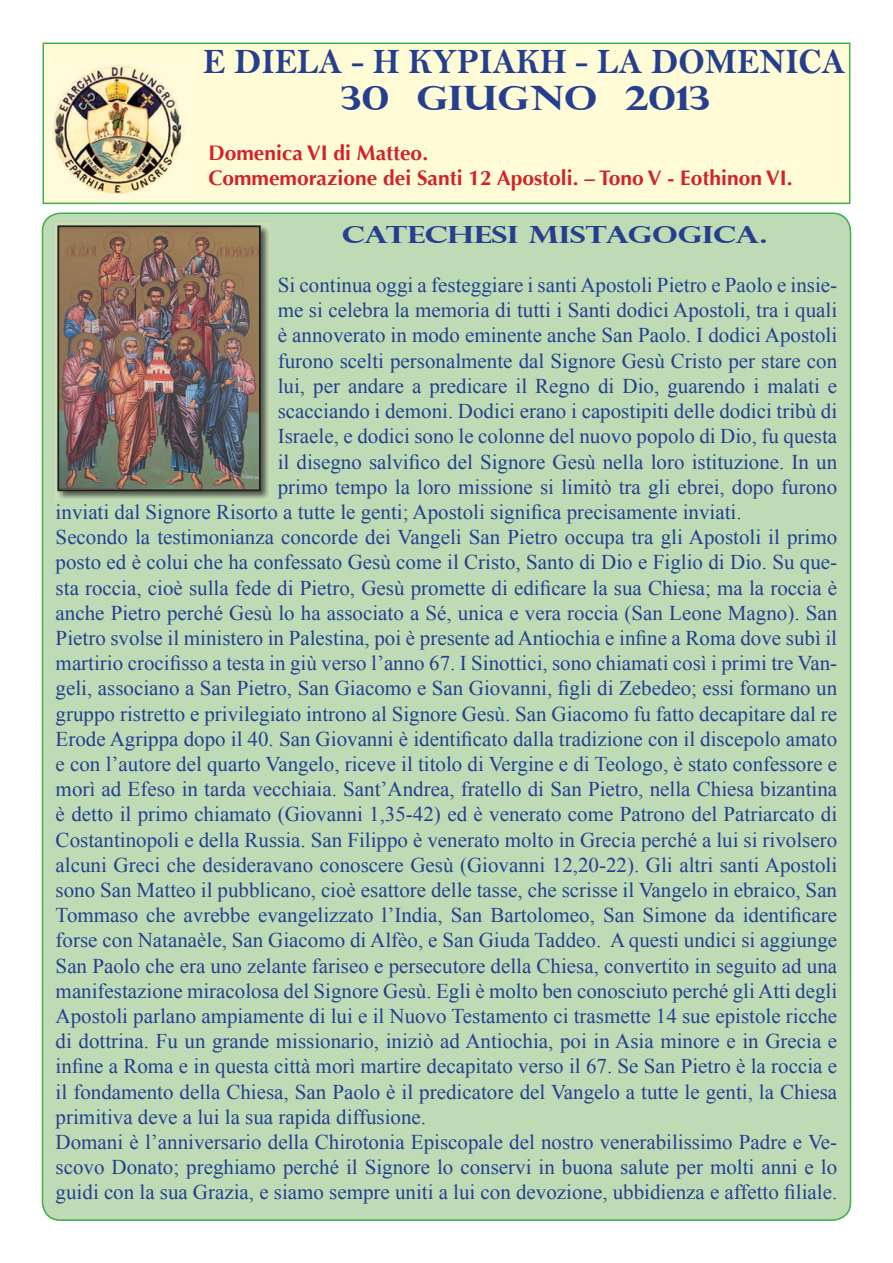
<style>
.page{position:relative;width:893px;height:1263px;background:#fff}
.page>*{position:absolute;margin:0;border:0;box-sizing:border-box;transform-origin:0 0}
.t1{font:36px "Bell MT Bold";color:#253f8e;scale:.95 1}
.t2{font:700 33.6px "Perpetua Titling";color:#253f8e;scale:1.2 1}
.t3{font:700 23.7px "Perpetua Titling";letter-spacing:-.01em;color:#253f8e;scale:1.32 1}
.t4{font:21px "Times New Roman";color:#253f8e}
.t5{font:700 21px/25.2px "Optima";color:#d1232a}
</style>
<div class="page">
<div style="left:43px;top:213px;width:807px;height:1007px;background:#bedbb6;border-radius:18px"></div>
<div style="left:43px;top:43px;width:807px;height:160px;background:#fffbd6"></div>
<div style="left:43px;top:43px;width:807px;height:161px;border:2px solid #40ae49"></div>
<img style="left:53px;top:61px;width:131px;height:136px">
<img style="left:56px;top:224px;width:215px;height:277px">
<img style="left:60px;top:228px;width:198px;height:260px">
<div style="left:57px;top:225px;width:204px;height:266px;border:2px solid #231f20"></div>
<h1 class="t1" style="left:203px;top:40px;width:677px">E DIELA - H KYPIAKH - LA DOMENICA</h1>
<h2 class="t2" style="left:341px;top:77px;width:309px">30 GIUGNO 2013</h2>
<p class="t5" style="left:208px;top:141px;width:586px">Domenica VI di Matteo.<br>Commemorazione dei Santi 12 Apostoli. – Tono V - Eothinon VI.</p>
<p class="t3" style="left:342px;top:220px;width:324px">CATECHESI MISTAGOGICA.</p>
<p class="t4" style="left:278px;top:271px;width:561px">Si continua oggi a festeggiare i santi Apostoli Pietro e Paolo e insie-</p>
<p class="t4" style="left:278px;top:296px;width:561px">me si celebra la memoria di tutti i Santi dodici Apostoli, tra i quali</p>
<p class="t4" style="left:278px;top:321px;width:561px">è annoverato in modo eminente anche San Paolo. I dodici Apostoli</p>
<p class="t4" style="left:278px;top:346px;width:561px">furono scelti personalmente dal Signore Gesù Cristo per stare con</p>
<p class="t4" style="left:278px;top:372px;width:561px">lui, per andare a predicare il Regno di Dio, guarendo i malati e</p>
<p class="t4" style="left:278px;top:397px;width:561px">scacciando i demoni. Dodici erano i capostipiti delle dodici tribù di</p>
<p class="t4" style="left:278px;top:422px;width:561px">Israele, e dodici sono le colonne del nuovo popolo di Dio, fu questa</p>
<p class="t4" style="left:278px;top:447px;width:561px">il disegno salvifico del Signore Gesù nella loro istituzione. In un</p>
<p class="t4" style="left:278px;top:472px;width:561px">primo tempo la loro missione si limitò tra gli ebrei, dopo furono</p>
<p class="t4" style="left:56px;top:498px;width:687px">inviati dal Signore Risorto a tutte le genti; Apostoli significa precisamente inviati.</p>
<p class="t4" style="left:56px;top:523px;width:783px">Secondo la testimonianza concorde dei Vangeli San Pietro occupa tra gli Apostoli il primo</p>
<p class="t4" style="left:56px;top:548px;width:783px">posto ed è colui che ha confessato Gesù come il Cristo, Santo di Dio e Figlio di Dio. Su que-</p>
<p class="t4" style="left:56px;top:573px;width:783px">sta roccia, cioè sulla fede di Pietro, Gesù promette di edificare la sua Chiesa; ma la roccia è</p>
<p class="t4" style="left:56px;top:598px;width:783px">anche Pietro perché Gesù lo ha associato a Sé, unica e vera roccia (San Leone Magno). San</p>
<p class="t4" style="left:56px;top:624px;width:783px">Pietro svolse il ministero in Palestina, poi è presente ad Antiochia e infine a Roma dove subì il</p>
<p class="t4" style="left:56px;top:649px;width:783px">martirio crocifisso a testa in giù verso l’anno 67. I Sinottici, sono chiamati così i primi tre Van-</p>
<p class="t4" style="left:56px;top:674px;width:783px">geli, associano a San Pietro, San Giacomo e San Giovanni, figli di Zebedeo; essi formano un</p>
<p class="t4" style="left:56px;top:699px;width:783px">gruppo ristretto e privilegiato introno al Signore Gesù. San Giacomo fu fatto decapitare dal re</p>
<p class="t4" style="left:56px;top:724px;width:783px">Erode Agrippa dopo il 40. San Giovanni è identificato dalla tradizione con il discepolo amato</p>
<p class="t4" style="left:56px;top:750px;width:783px">e con l’autore del quarto Vangelo, riceve il titolo di Vergine e di Teologo, è stato confessore e</p>
<p class="t4" style="left:56px;top:775px;width:783px">morì ad Efeso in tarda vecchiaia. Sant’Andrea, fratello di San Pietro, nella Chiesa bizantina</p>
<p class="t4" style="left:56px;top:800px;width:783px">è detto il primo chiamato (Giovanni 1,35-42) ed è venerato come Patrono del Patriarcato di</p>
<p class="t4" style="left:56px;top:825px;width:783px">Costantinopoli e della Russia. San Filippo è venerato molto in Grecia perché a lui si rivolsero</p>
<p class="t4" style="left:56px;top:850px;width:783px">alcuni Greci che desideravano conoscere Gesù (Giovanni 12,20-22). Gli altri santi Apostoli</p>
<p class="t4" style="left:56px;top:876px;width:783px">sono San Matteo il pubblicano, cioè esattore delle tasse, che scrisse il Vangelo in ebraico, San</p>
<p class="t4" style="left:56px;top:901px;width:783px">Tommaso che avrebbe evangelizzato l’India, San Bartolomeo, San Simone da identificare</p>
<p class="t4" style="left:56px;top:926px;width:783px">forse con Natanaèle, San Giacomo di Alfèo, e San Giuda Taddeo. A questi undici si aggiunge</p>
<p class="t4" style="left:56px;top:951px;width:783px">San Paolo che era uno zelante fariseo e persecutore della Chiesa, convertito in seguito ad una</p>
<p class="t4" style="left:56px;top:976px;width:783px">manifestazione miracolosa del Signore Gesù. Egli è molto ben conosciuto perché gli Atti degli</p>
<p class="t4" style="left:56px;top:1002px;width:783px">Apostoli parlano ampiamente di lui e il Nuovo Testamento ci trasmette 14 sue epistole ricche</p>
<p class="t4" style="left:56px;top:1027px;width:783px">di dottrina. Fu un grande missionario, iniziò ad Antiochia, poi in Asia minore e in Grecia e</p>
<p class="t4" style="left:56px;top:1052px;width:783px">infine a Roma e in questa città morì martire decapitato verso il 67. Se San Pietro è la roccia e</p>
<p class="t4" style="left:56px;top:1077px;width:783px">il fondamento della Chiesa, San Paolo è il predicatore del Vangelo a tutte le genti, la Chiesa</p>
<p class="t4" style="left:56px;top:1102px;width:372px">primitiva deve a lui la sua rapida diffusione.</p>
<p class="t4" style="left:56px;top:1128px;width:783px">Domani è l’anniversario della Chirotonia Episcopale del nostro venerabilissimo Padre e Ve-</p>
<p class="t4" style="left:56px;top:1153px;width:783px">scovo Donato; preghiamo perché il Signore lo conservi in buona salute per molti anni e lo</p>
<p class="t4" style="left:56px;top:1178px;width:783px">guidi con la sua Grazia, e siamo sempre uniti a lui con devozione, ubbidienza e affetto filiale.</p>
</div>
